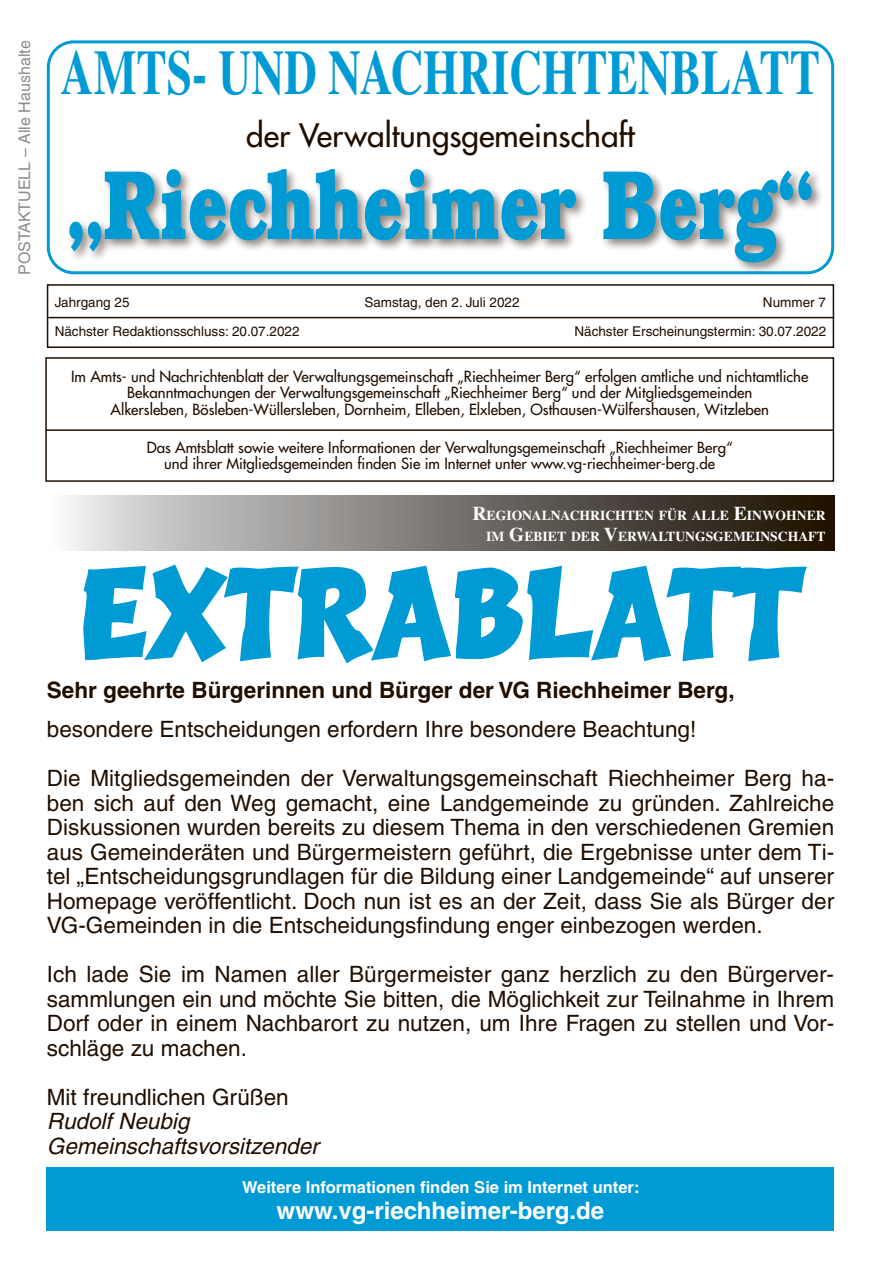
<style>
.page{position:relative;width:881px;height:1263px;background:#fff}
.page>*{position:absolute;margin:0;border:0;box-sizing:border-box;transform-origin:0 0}
.t1{font:112.5px "Balder LL";color:#009bd5}
.t2{font:700 99px "Bookman LT";color:#009bd5;scale:.73 1}
.t3{font:700 63px "Times LT";color:#009bd5;scale:.72 1}
.t4{font:31.5px "Futura LT";color:#200e00}
.t5{font:700 24px "Helvetica LT";color:#fff}
.t6{font:22.5px/24.6px "Helvetica LT";color:#200e00;text-align:justify}
.t7{font:700 22.5px "Helvetica LT";color:#200e00}
.t8{font:italic 22.5px/24.6px "Helvetica LT";color:#200e00}
.t9{font:700 16.5px "Helvetica LT";color:#fff}
.t10{font:16.05px "Helvetica LT";color:#8f8c89}
.t11{font:15px/16.4px "Futura LT";color:#200e00;text-align:center}
.t12{font:700 13.65px/21.3px "Times LT";color:#fff;text-align:right}
.t13{font:13.5px "Helvetica LT";color:#200e00}
.s1{font-size:19.5px}
</style>
<div class="page">
<div style="left:47px;top:1167px;width:786px;height:64px;background:#009bd5"></div>
<svg style="left:69px;top:495px;width:764px;height:56px;background:#7a7670"></svg>
<hr style="left:46px;top:429px;width:787px;height:2px;background:#200e00">
<div style="left:45px;top:357px;width:788px;height:125px;border:2px solid #200e00"></div>
<div style="left:47px;top:40px;width:786px;height:234px;border:3px solid #009bd5;border-radius:26px"></div>
<div style="left:66px;top:166px;width:757px;height:108px;background:#200e00;opacity:.5"></div>
<hr style="left:48px;top:317px;width:785px;height:1px;background:#200e00">
<div style="left:47px;top:284px;width:786px;height:64px;border:2px solid #200e00"></div>
<p class="t10" style="left:15px;top:275px;width:236px;rotate:-90deg">POSTAKTUELL – Alle Haushalte</p>
<h3 class="t3" style="left:61px;top:35px;width:1055px">AMTS- UND NACHRICHTENBLATT</h3>
<h3 class="t4" style="left:246px;top:114px;width:390px">der Verwaltungsgemeinschaft</h3>
<h2 class="t2" style="left:67px;top:143px;width:1023px">„Riechheimer Berg“</h2>
<p class="t13" style="left:55px;top:294px;width:76px">Jahrgang 25</p>
<p class="t13" style="left:364px;top:294px;width:157px">Samstag, den 2. Juli 2022</p>
<p class="t13" style="left:762px;top:294px;width:65px">Nummer 7</p>
<p class="t13" style="left:55px;top:324px;width:246px">Nächster Redaktionsschluss: 20.07.2022</p>
<p class="t13" style="left:574px;top:324px;width:253px">Nächster Erscheinungstermin: 30.07.2022</p>
<p class="t11" style="left:71px;top:368px;width:738px">Im Amts- und Nachrichtenblatt der Verwaltungsgemeinschaft „Riechheimer Berg“ erfolgen amtliche und nichtamtliche<br>Bekanntmachungen der Verwaltungsgemeinschaft „Riechheimer Berg“ und der Mitgliedsgemeinden<br>Alkersleben, Bösleben-Wüllersleben, Dornheim, Elleben, Elxleben, Osthausen-Wülfershausen, Witzleben</p>
<p class="t11" style="left:147px;top:439px;width:587px">Das Amtsblatt sowie weitere Informationen der Verwaltungsgemeinschaft „Riechheimer Berg“ und ihrer Mitgliedsgemeinden finden Sie im Internet unter www.vg-riechheimer-berg.de</p>
<p class="t12" style="left:472px;top:504px;width:354px"><span class="s1">R</span>EGIONALNACHRICHTEN FÜR ALLE <span class="s1">E</span>INWOHNER<br>IM <span class="s1">G</span>EBIET DER <span class="s1">V</span>ERWALTUNGSGEMEINSCHAFT</p>
<h1 class="t1" style="left:80px;top:539px;width:723px">EXTRABLATT</h1>
<p class="t7" style="left:47px;top:676px;width:689px">Sehr geehrte Bürgerinnen und Bürger der VG Riechheimer Berg,</p>
<p class="t6" style="left:47px;top:704px;width:788px;line-height:49.1px">besondere Entscheidungen erfordern Ihre besondere Beachtung!<br>Die Mitgliedsgemeinden der Verwaltungsgemeinschaft Riechheimer Berg ha-</p>
<p class="t6" style="left:47px;top:790px;width:788px">ben sich auf den Weg gemacht, eine Landgemeinde zu gründen. Zahlreiche Diskussionen wurden bereits zu diesem Thema in den verschiedenen Gremien aus Gemeinderäten und Bürgermeistern geführt, die Ergebnisse unter dem Ti&shy;tel „Entscheidungsgrundlagen für die Bildung einer Landgemeinde“ auf unserer Homepage veröffentlicht. Doch nun ist es an der Zeit, dass Sie als Bürger der VG-Gemeinden in die Entscheidungsfindung enger einbezogen werden.</p>
<p class="t6" style="left:47px;top:962px;width:788px">Ich lade Sie im Namen aller Bürgermeister ganz herzlich zu den Bürgerver&shy;sammlungen ein und möchte Sie bitten, die Möglichkeit zur Teilnahme in Ihrem Dorf oder in einem Nachbarort zu nutzen, um Ihre Fragen zu stellen und Vor&shy;schläge zu machen.</p>
<p class="t6" style="left:47px;top:1085px;width:243px">Mit freundlichen Grüßen</p>
<p class="t8" style="left:47px;top:1109px;width:273px">Rudolf Neubig<br>Gemeinschaftsvorsitzender</p>
<p class="t9" style="left:242px;top:1176px;width:398px">Weitere Informationen finden Sie im Internet unter:</p>
<p class="t5" style="left:276px;top:1195px;width:329px">www.vg-riechheimer-berg.de</p>
</div>
